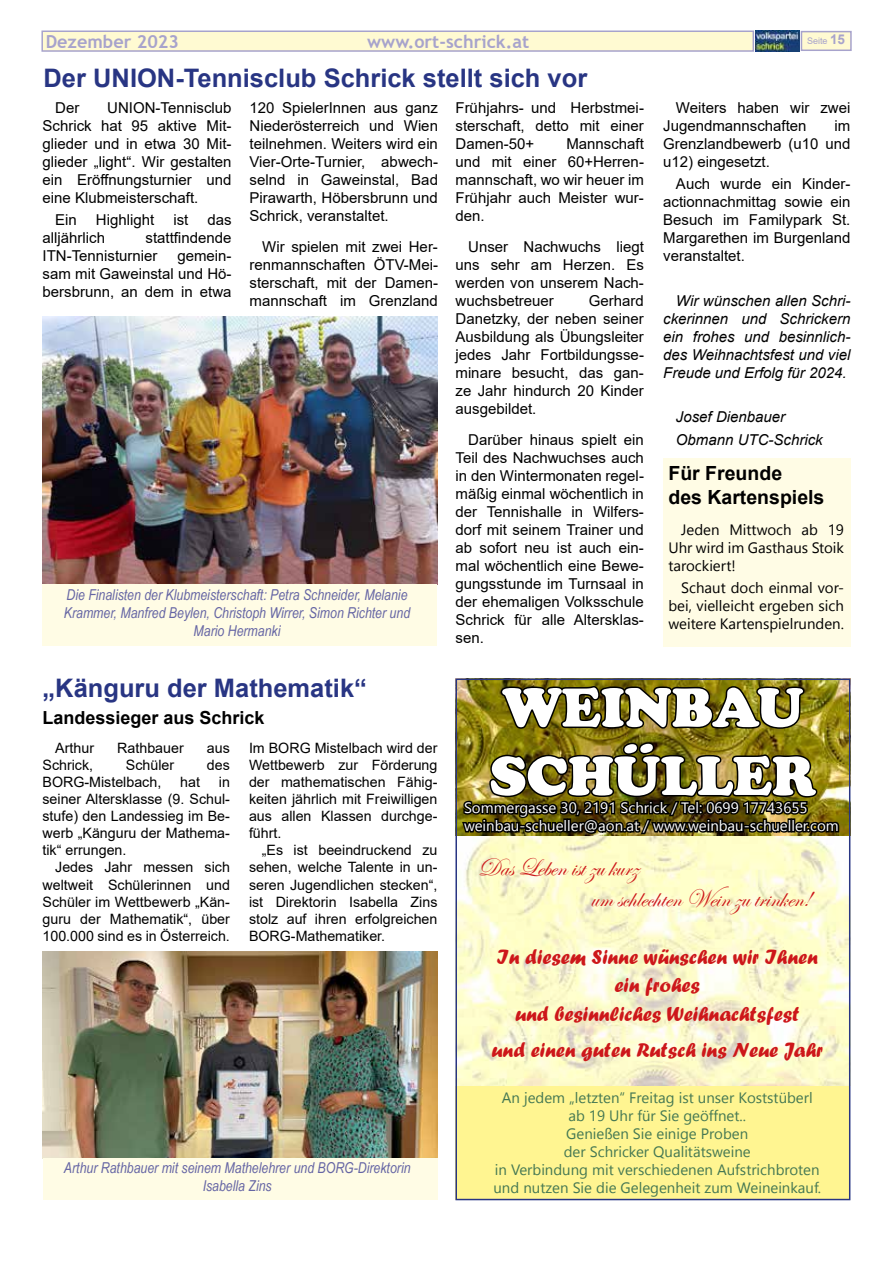
<style>
.page{position:relative;width:893px;height:1263px;background:#fff}
.page>*{position:absolute;margin:0;border:0;box-sizing:border-box;transform-origin:0 0}
.t1{font:900 57px "Cooper";color:#fff}
.t2{font:700 25.5px "Arial";color:#283583}
.t3{font:25.5px/30.6px "Edwardian Script ITC";color:#cd171a}
.t4{font:21px/28.5px "Forte";color:#cd171a;text-align:center}
.t5{font:700 19.5px/23.4px "Arial";color:#000}
.t6{font:700 18px "Trebuchet MS";color:#a7a3cc}
.t7{font:700 18px "Arial";color:#000}
.t8{font:15px/18px "Arial";color:#000;text-align:justify}
.t9{font:italic 15px/18px "Arial Narrow";color:#6565a4;text-align:center}
.t10{font:italic 15px/18px "Arial";color:#000;text-align:justify}
.t11{font:15px "Segoe UI Emoji";color:#457853}
.t12{font:15px "Segoe UI Emoji";color:#000}
.t13{font:15px "Segoe UI Emoji";color:#fff}
.t14{font:14.25px/17.1px "Arial";color:#000;text-align:justify}
.t15{font:9px "Arial";color:#a7a3cc}
.s1{font-weight:700;font-size:13.5px}
</style>
<div class="page">
<div style="left:41px;top:31px;width:713px;height:21px;background:#fffad2;border:2px solid #a7a3cc"></div>
<div style="left:801px;top:31px;width:51px;height:20px;background:#fffad2;border:2px solid #a7a3cc"></div>
<img style="left:756px;top:30px;width:43px;height:22px">
<div style="left:663px;top:458px;width:187px;height:188px;background:#fffce5"></div>
<div style="left:455px;top:1085px;width:395px;height:115px;background:#fff591"></div>
<img style="left:458px;top:681px;width:389px;height:404px">
<img style="left:499px;top:684px;width:308px;height:47px">
<div style="left:455px;top:678px;width:395px;height:522px;border:2px solid #283583"></div>
<img style="left:43px;top:952px;width:394px;height:206px">
<div style="left:43px;top:1158px;width:394px;height:42px;background:#fffce5"></div>
<img style="left:42px;top:316px;width:396px;height:269px">
<div style="left:42px;top:585px;width:395px;height:61px;background:#fffce5"></div>
<img style="left:460px;top:740px;width:381px;height:112px">
<p class="t6" style="left:46px;top:30px;width:135px">Dezember 2023</p>
<p class="t6" style="left:367px;top:30px;width:163px">www.ort-schrick.at</p>
<p class="t15" style="left:807px;top:35px;width:40px">Seite <span class="s1">15</span></p>
<h2 class="t2" style="left:44px;top:60px;width:545px">Der UNION-Tennisclub Schrick stellt sich vor</h2>
<p class="t8" style="left:55px;top:98px;width:26px">Der</p>
<p class="t8" style="left:43px;top:98px;width:190px;text-indent:65px">UNION-Tennisclub Schrick hat 95 aktive Mit&shy;glieder und in etwa 30 Mit&shy;glieder „light“. Wir gestalten ein Eröffnungsturnier und eine Klubmeisterschaft.</p>
<p class="t8" style="left:55px;top:210px;width:23px">Ein</p>
<p class="t8" style="left:96px;top:210px;width:60px">Highlight</p>
<p class="t8" style="left:173px;top:210px;width:16px">ist</p>
<p class="t8" style="left:207px;top:210px;width:26px">das</p>
<p class="t8" style="left:43px;top:228px;width:64px">alljährlich</p>
<p class="t8" style="left:250px;top:99px;width:190px">120 SpielerInnen aus ganz Niederösterreich und Wien teilnehmen. Weiters wird ein Vier-Orte-Turnier, abwech&shy;selnd in Gaweinstal, Bad Pirawarth, Höbersbrunn und Schrick, veranstaltet.</p>
<p class="t8" style="left:250px;top:238px;width:190px;text-indent:13px">Wir spielen mit zwei Her&shy;renmannschaften ÖTV-Mei&shy;sterschaft, mit der Damen&shy;mannschaft im Grenzland</p>
<p class="t8" style="left:455px;top:99px;width:190px">Frühjahrs- und Herbstmei&shy;sterschaft, detto mit einer Damen-50+</p>
<p class="t8" style="left:455px;top:135px;width:190px;text-indent:111px">Mannschaft und mit einer 60+Herren&shy;mannschaft, wo wir heuer im Frühjahr auch Meister wur&shy;den.</p>
<p class="t8" style="left:455px;top:238px;width:190px;text-indent:13px">Unser Nachwuchs liegt uns sehr am Herzen. Es werden von unserem Nach&shy;wuchsbetreuer</p>
<p class="t8" style="left:43px;top:228px;width:190px;text-indent:103px">stattfindende<br>ITN-Tennisturnier</p>
<p class="t8" style="left:43px;top:246px;width:190px;text-indent:135px">gemein&shy;sam mit Gaweinstal und Hö&shy;bersbrunn, an dem in etwa</p>
<p class="t8" style="left:455px;top:292px;width:190px;text-indent:133px">Gerhard Danetzky, der neben seiner Ausbildung als Übungsleiter jedes Jahr Fortbildungsse&shy;minare besucht, das gan&shy;ze Jahr hindurch 20 Kinder ausgebildet.</p>
<p class="t8" style="left:455px;top:430px;width:190px;text-indent:13px">Darüber hinaus spielt ein Teil des Nachwuchses auch in den Wintermonaten regel&shy;mäßig einmal wöchentlich in der Tennishalle in Wilfers&shy;dorf mit seinem Trainer und ab sofort neu ist auch ein&shy;mal wöchentlich eine Bewe&shy;gungsstunde im Turnsaal in der ehemaligen Volksschule Schrick für alle Altersklas&shy;sen.</p>
<p class="t9" style="left:64px;top:585px;width:348px">Die Finalisten der Klubmeisterschaft: Petra Schneider, Melanie<br>Krammer, Manfred Beylen, Christoph Wirrer, Simon Richter und<br>Mario Hermanki</p>
<p class="t8" style="left:663px;top:99px;width:189px;text-indent:13px">Weiters haben wir zwei<br>Jugendmannschaften</p>
<p class="t8" style="left:663px;top:117px;width:189px;text-indent:171px">im Grenzlandbewerb (u10 und u12) eingesetzt.</p>
<p class="t8" style="left:663px;top:175px;width:189px;text-indent:13px">Auch wurde ein Kinder&shy;actionnachmittag sowie ein Besuch im Familypark St.<br>Margarethen im Burgenland veranstaltet.</p>
<p class="t10" style="left:663px;top:292px;width:189px;text-indent:13px">Wir wünschen allen Schri&shy;ckerinnen und Schrickern ein frohes und besinnlich&shy;des Weihnachtsfest und viel Freude und Erfolg für 2024.</p>
<p class="t10" style="left:676px;top:406px;width:148px;line-height:22.2px">Josef Dienbauer<br>Obmann UTC-Schrick</p>
<h3 class="t5" style="left:668px;top:462px;width:158px">Für Freunde<br>des Kartenspiels</h3>
<p class="t12" style="left:711px;top:520px;width:67px">■ ▼▼ □</p>
<p class="t12" style="left:766px;top:538px;width:69px">▲▼ ◆▲ ▼□</p>
<p class="t12" style="left:712px;top:579px;width:38px">◆▼ □</p>
<p class="t12" style="left:780px;top:579px;width:55px">■ ● ❖□</p>
<p class="t12" style="left:697px;top:597px;width:27px">❖ ●●</p>
<p class="t12" style="left:742px;top:615px;width:29px">▼ ■▲</p>
<p class="t12" style="left:790px;top:615px;width:52px">●◆■ ■</p>
<h2 class="t2" style="left:43px;top:670px;width:326px">„Känguru der Mathematik“</h2>
<p class="t7" style="left:43px;top:705px;width:224px">Landessieger aus Schrick</p>
<p class="t14" style="left:249px;top:739px;width:190px">Im BORG Mistelbach wird der Wettbewerb zur Förderung der mathematischen Fähig&shy;keiten jährlich mit Freiwilligen aus allen Klassen durchge&shy;führt.</p>
<p class="t14" style="left:249px;top:842px;width:190px;text-indent:13px">„Es ist beeindruckend zu sehen, welche Talente in un&shy;seren Jugendlichen stecken“, ist Direktorin Isabella Zins stolz auf ihren erfolgreichen BORG-Mathematiker.</p>
<p class="t14" style="left:55px;top:739px;width:40px">Arthur</p>
<p class="t14" style="left:117px;top:739px;width:68px">Rathbauer</p>
<p class="t14" style="left:207px;top:739px;width:24px">aus</p>
<p class="t14" style="left:43px;top:756px;width:52px">Schrick,</p>
<p class="t14" style="left:126px;top:756px;width:50px">Schüler</p>
<p class="t14" style="left:207px;top:756px;width:24px">des</p>
<p class="t14" style="left:43px;top:773px;width:120px">BORG-Mistelbach,</p>
<p class="t14" style="left:180px;top:773px;width:21px">hat</p>
<p class="t14" style="left:43px;top:773px;width:189px;text-indent:176px">in seiner Altersklasse (9. Schul&shy;stufe) den Landessieg im Be&shy;werb „Känguru der Mathema&shy;tik“ errungen.</p>
<p class="t14" style="left:43px;top:859px;width:189px;text-indent:13px">Jedes Jahr messen sich weltweit Schülerinnen und Schüler im Wettbewerb „Kän&shy;guru der Mathematik“, über 100.000 sind es in Österreich.</p>
<p class="t9" style="left:64px;top:1159px;width:348px">Arthur Rathbauer mit seinem Mathelehrer und BORG-Direktorin<br>Isabella Zins</p>
<h1 class="t1" style="left:502px;top:674px;width:303px">WEINBAU</h1>
<h1 class="t1" style="left:490px;top:743px;width:328px">SCHÜLLER</h1>
<p class="t13" style="left:486px;top:816px;width:86px">■ ◆▲ ◆●●</p>
<p class="t13" style="left:606px;top:816px;width:35px">□■ ▼</p>
<p class="t13" style="left:710px;top:816px;width:86px">■ ◆▲ ◆●●</p>
<h2 class="t3" style="left:591px;top:853px;width:221px;text-indent:-113px">Das Leben ist zu kurz<br>um schlechten Wein zu trinken!</h2>
<h3 class="t4" style="left:497px;top:942px;width:323px">In diesem Sinne wünschen wir Ihnen ein frohes<br>und besinnliches Weihnachtsfest</h3>
<h3 class="t4" style="left:491px;top:1035px;width:333px">und einen guten Rutsch ins Neue Jahr</h3>
<p class="t11" style="left:511px;top:1089px;width:10px">■</p>
<p class="t11" style="left:575px;top:1089px;width:46px">●▼▼■</p>
<p class="t11" style="left:653px;top:1089px;width:70px">▼ ▲▼ ◆■▲</p>
<p class="t11" style="left:747px;top:1089px;width:42px">□▲▼▲▼✓</p>
<p class="t11" style="left:809px;top:1089px;width:5px">●</p>
<p class="t11" style="left:668px;top:1125px;width:10px">■</p>
<p class="t11" style="left:665px;top:1143px;width:49px">◆●▼▼▲</p>
<p class="t11" style="left:734px;top:1143px;width:10px">■</p>
<p class="t11" style="left:498px;top:1161px;width:10px">■</p>
<p class="t11" style="left:545px;top:1161px;width:36px">■ ◆■</p>
<p class="t11" style="left:609px;top:1161px;width:37px">▼ ❖ ▲</p>
<p class="t11" style="left:688px;top:1161px;width:65px">■ ■ ◆▲▼</p>
<p class="t11" style="left:789px;top:1161px;width:32px">□▼ ■</p>
<p class="t11" style="left:493px;top:1179px;width:77px">◆■ ■◆▼ ■</p>
<p class="t11" style="left:762px;top:1179px;width:54px">■■◆</p>
<p class="t13" style="left:536px;top:798px;width:34px">▲▲ ✓</p>
<p class="t13" style="left:695px;top:798px;width:5px">●</p>
</div>
